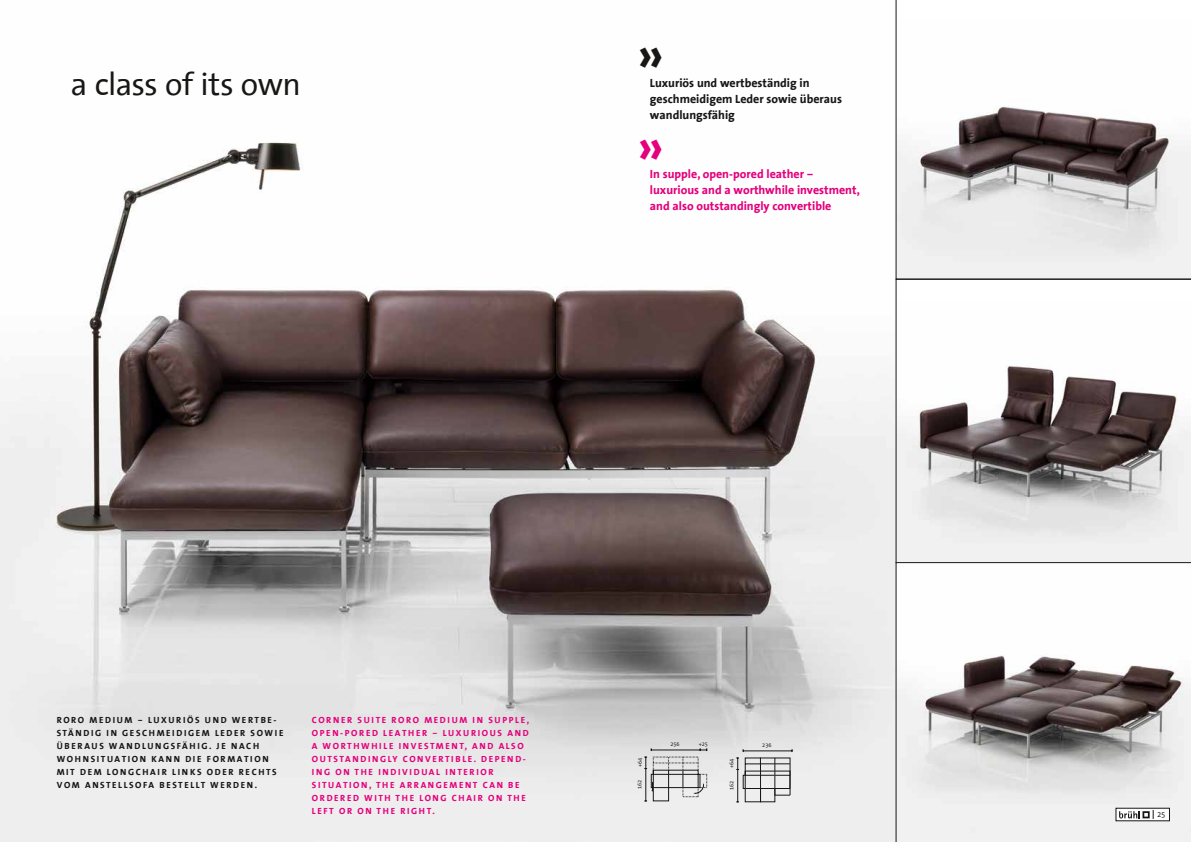
<style>
.page{position:relative;width:1191px;height:842px;background:#fff}
.page>*{position:absolute;margin:0;border:0;box-sizing:border-box;transform-origin:0 0}
.t1{font:700 48px "The Sans Office";color:#181716}
.t2{font:700 48px "The Sans Office";color:#e5007c}
.t3{font:32px "The Sans Office";letter-spacing:-.02em;color:#181716}
.t4{font:700 12px/16px "The Sans Office";color:#e5007c}
.t5{font:700 12px/16px "The Sans Office";color:#181716}
.t6{font:700 9px/13px "The Sans Office";letter-spacing:.18em;color:#e5007c}
.t7{font:700 9px/13px "The Sans Office";letter-spacing:.18em;color:#181716}
.t8{font:7.8px "The Sans Office";color:#181716}
.t9{font:5.7px "The Sans Correspondence";color:#181716}
</style>
<div class="page">
<img style="left:0;top:0;width:896px;height:842px">
<svg style="left:896px;top:0;width:295px;height:279px"></svg>
<svg style="left:896px;top:279px;width:295px;height:283px"></svg>
<svg style="left:896px;top:562px;width:295px;height:280px"></svg>
<hr style="left:651px;top:750px;width:56px;height:1px;background:#181716">
<svg style="left:700px;top:748px;width:7px;height:3px"></svg>
<svg style="left:644px;top:757px;width:63px;height:45px;background:#cac9c9"></svg>
<svg style="left:736px;top:749px;width:57px;height:54px;background:#c7c7c7"></svg>
<div style="left:760px;top:788px;width:15px;height:14px;border:1px solid #181716"></div>
<div style="left:1116px;top:808px;width:53px;height:13px;background:#fff"></div>
<svg style="left:1119px;top:810px;width:34px;height:9px"></svg>
<h1 class="t1" style="left:637px;top:28px;width:27px">»</h1>
<h2 class="t3" style="left:71px;top:67px;width:231px">a class of its own</h2>
<h3 class="t5" style="left:650px;top:75px;width:193px">Luxuriös und wertbeständig in geschmeidigem Leder sowie überaus wandlungsfähig</h3>
<h1 class="t2" style="left:637px;top:120px;width:27px">»</h1>
<h3 class="t4" style="left:650px;top:166px;width:211px">In supple, open-pored leather – luxurious and a worthwhile investment, and also outstandingly convertible</h3>
<p class="t7" style="left:57px;top:714px;width:228px">RORO MEDIUM – LUXURIÖS UND WERTBE-STÄNDIG IN GESCHMEIDIGEM LEDER SOWIE ÜBERAUS WANDLUNGSFÄHIG. JE NACH WOHNSITUATION KANN DIE FORMATION MIT DEM LONGCHAIR LINKS ODER RECHTS VOM ANSTELLSOFA BESTELLT WERDEN.</p>
<p class="t6" style="left:312px;top:714px;width:219px">CORNER SUITE RORO MEDIUM IN SUPPLE,<br>OPEN-PORED LEATHER – LUXURIOUS AND<br>A WORTHWHILE INVESTMENT, AND ALSO<br>OUTSTANDINGLY CONVERTIBLE. DEPEND-<br>ING ON THE INDIVIDUAL INTERIOR<br>SITUATION, THE ARRANGEMENT CAN BE<br>ORDERED WITH THE LONG CHAIR ON THE<br>LEFT OR ON THE RIGHT.</p>
<p class="t9" style="left:636px;top:767px;width:11px;rotate:-90deg">+64</p>
<p class="t9" style="left:636px;top:789px;width:11px;rotate:-90deg">162</p>
<p class="t9" style="left:670px;top:741px;width:11px">256</p>
<p class="t9" style="left:698px;top:741px;width:11px">+25</p>
<p class="t9" style="left:728px;top:768px;width:11px;rotate:-90deg">+64</p>
<p class="t9" style="left:728px;top:790px;width:11px;rotate:-90deg">162</p>
<p class="t9" style="left:762px;top:742px;width:11px">236</p>
<p class="t8" style="left:1157px;top:810px;width:10px">25</p>
</div>
